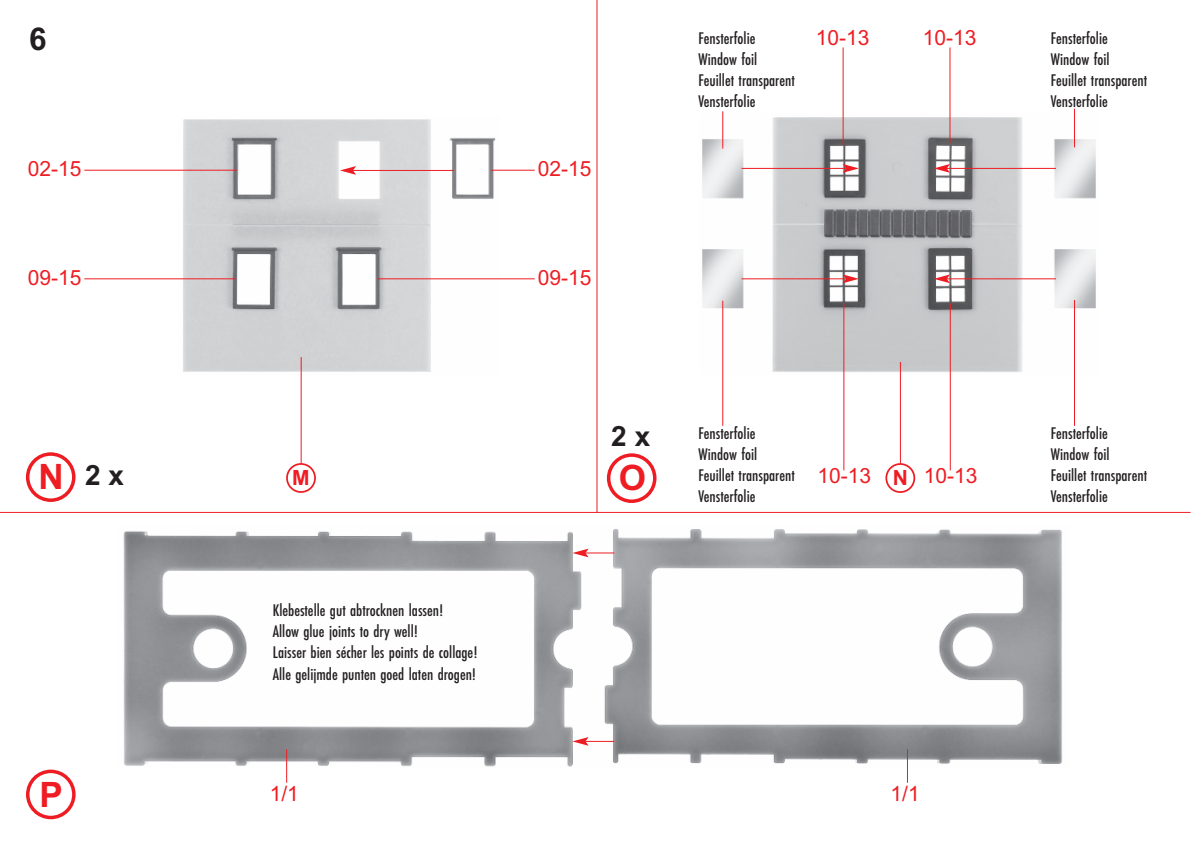
<style>
.page{position:relative;width:1191px;height:844px;background:#fff}
.page>*{position:absolute;margin:0;border:0;box-sizing:border-box;transform-origin:0 0}
.t1{font:700 35px "Arial";color:#ee1d23}
.t2{font:700 31.5px "Arial";color:#231f20}
.t3{font:700 28px "Arial";color:#231f20}
.t4{font:21px "Arial";color:#ee1d23}
.t5{font:700 21px "Arial";color:#ee1d23}
.t6{font:17.5px/21px "Futura EF Medium Con";color:#231f20}
</style>
<div class="page">
<hr style="left:596px;top:0;width:1px;height:512px;background:#ee1d23">
<hr style="left:0;top:512px;width:1190px;height:1px;background:#ee1d23">
<img style="left:702px;top:113px;width:394px;height:261px">
<img style="left:179px;top:119px;width:321px;height:256px">
<img style="left:123px;top:529px;width:940px;height:239px">
<hr style="left:84px;top:170px;width:153px;height:1px;background:#ee1d23">
<hr style="left:842px;top:47px;width:1px;height:98px;background:#ee1d23">
<hr style="left:949px;top:47px;width:1px;height:96px;background:#ee1d23">
<hr style="left:1074px;top:109px;width:1px;height:38px;background:#ee1d23">
<hr style="left:1074px;top:300px;width:1px;height:126px;background:#ee1d23">
<hr style="left:722px;top:300px;width:1px;height:126px;background:#ee1d23">
<hr style="left:722px;top:111px;width:1px;height:37px;background:#ee1d23">
<hr style="left:843px;top:303px;width:1px;height:167px;background:#ee1d23">
<hr style="left:949px;top:303px;width:1px;height:167px;background:#ee1d23">
<hr style="left:301px;top:357px;width:1px;height:106px;background:#ee1d23">
<hr style="left:900px;top:362px;width:1px;height:101px;background:#ee1d23">
<hr style="left:491px;top:170px;width:43px;height:1px;background:#ee1d23">
<hr style="left:286px;top:749px;width:1px;height:33px;background:#ee1d23">
<hr style="left:907px;top:749px;width:1px;height:33px;background:#ee1d23">
<hr style="left:353px;top:170px;width:101px;height:1px;background:#ee1d23">
<svg style="left:340px;top:166px;width:16px;height:9px"></svg>
<hr style="left:84px;top:278px;width:152px;height:1px;background:#ee1d23">
<hr style="left:378px;top:278px;width:156px;height:1px;background:#ee1d23">
<hr style="left:947px;top:278px;width:109px;height:1px;background:#ee1d23">
<svg style="left:933px;top:274px;width:17px;height:9px"></svg>
<hr style="left:741px;top:278px;width:105px;height:1px;background:#ee1d23">
<svg style="left:842px;top:274px;width:17px;height:9px"></svg>
<hr style="left:947px;top:168px;width:109px;height:1px;background:#ee1d23">
<svg style="left:933px;top:164px;width:17px;height:9px"></svg>
<hr style="left:741px;top:168px;width:105px;height:1px;background:#ee1d23">
<svg style="left:842px;top:164px;width:17px;height:9px"></svg>
<svg style="left:572px;top:548px;width:42px;height:9px"></svg>
<svg style="left:572px;top:736px;width:42px;height:9px"></svg>
<svg style="left:607px;top:453px;width:49px;height:50px"></svg>
<svg style="left:26px;top:769px;width:50px;height:50px"></svg>
<svg style="left:885px;top:463px;width:30px;height:30px"></svg>
<svg style="left:26px;top:452px;width:50px;height:50px"></svg>
<svg style="left:286px;top:463px;width:30px;height:29px"></svg>
<h2 class="t2" style="left:29px;top:20px;width:19px">6</h2>
<p class="t4" style="left:28px;top:157px;width:55px">02-15</p>
<p class="t4" style="left:537px;top:157px;width:55px">02-15</p>
<p class="t4" style="left:28px;top:265px;width:55px">09-15</p>
<p class="t4" style="left:537px;top:265px;width:55px">09-15</p>
<p class="t4" style="left:816px;top:25px;width:55px">10-13</p>
<p class="t4" style="left:922px;top:25px;width:55px">10-13</p>
<p class="t6" style="left:698px;top:29px;width:98px">Fensterfolie<br>Window foil<br>Feuillet transparent<br>Vensterfolie</p>
<p class="t6" style="left:1050px;top:29px;width:98px">Fensterfolie<br>Window foil<br>Feuillet transparent<br>Vensterfolie</p>
<h1 class="t1" style="left:38px;top:456px;width:27px">N</h1>
<p class="t5" style="left:292px;top:465px;width:19px">M</p>
<h3 class="t3" style="left:85px;top:459px;width:40px">2 x</h3>
<h3 class="t3" style="left:611px;top:420px;width:40px">2 x</h3>
<h1 class="t1" style="left:618px;top:457px;width:29px">O</h1>
<p class="t6" style="left:698px;top:423px;width:98px">Fensterfolie<br>Window foil<br>Feuillet transparent<br>Vensterfolie</p>
<p class="t6" style="left:1050px;top:423px;width:98px">Fensterfolie<br>Window foil<br>Feuillet transparent<br>Vensterfolie</p>
<p class="t4" style="left:817px;top:463px;width:55px">10-13</p>
<p class="t4" style="left:923px;top:463px;width:55px">10-13</p>
<p class="t5" style="left:893px;top:465px;width:17px">N</p>
<p class="t6" style="left:273px;top:601px;width:206px">Klebestelle gut abtrocknen lassen!<br>Allow glue joints to dry well!<br>Laisser bien sécher les points de collage!<br>Alle gelijmde punten goed laten drogen!</p>
<h1 class="t1" style="left:39px;top:773px;width:25px">P</h1>
<p class="t4" style="left:270px;top:780px;width:31px">1/1</p>
<p class="t4" style="left:890px;top:780px;width:31px">1/1</p>
</div>
